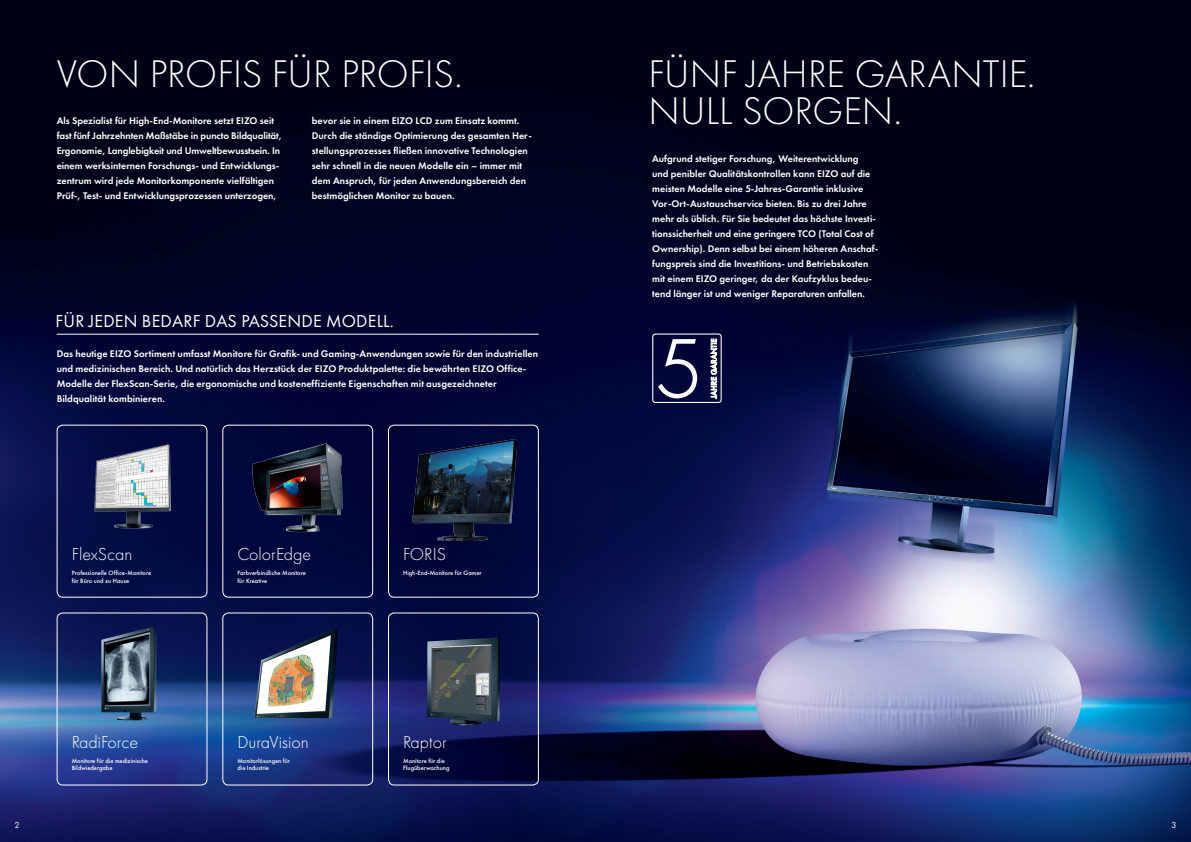
<style>
.page{position:relative;width:1191px;height:842px;background:#fff}
.page>*{position:absolute;margin:0;border:0;box-sizing:border-box;transform-origin:0 0}
.t1{font:300 40px/37.6px "Futura New";color:#fff}
.t2{font:300 18px "Futura New";color:#fff}
.t3{font:18px "Futura New";letter-spacing:.01em;color:#fff}
.t4{font:10px/15px "Futura New Demi";color:#fff}
.t5{font:9px "Futura New";color:#fff}
.t6{font:500 6.5px/7.5px "Futura New";color:#fff}
</style>
<div class="page">
<img style="left:0;top:0;width:1191px;height:842px">
<img style="left:427px;top:637px;width:73px;height:88px">
<img style="left:214px;top:441px;width:151px;height:111px">
<img style="left:412px;top:439px;width:105px;height:101px">
<img style="left:101px;top:627px;width:55px;height:93px">
<img style="left:254px;top:629px;width:84px;height:89px">
<img style="left:69px;top:441px;width:126px;height:101px">
<hr style="left:57px;top:334px;width:482px;height:1px;background:#fff">
<div style="left:652px;top:333px;width:69px;height:70px;border:1px solid #fff;border-radius:3px"></div>
<svg style="left:658px;top:339px;width:39px;height:59px"></svg>
<svg style="left:710px;top:339px;width:7px;height:60px"></svg>
<div style="left:57px;top:425px;width:150px;height:173px;border:1px solid #fff;border-radius:6px"></div>
<div style="left:57px;top:613px;width:150px;height:172px;border:1px solid #fff;border-radius:6px"></div>
<div style="left:222px;top:425px;width:151px;height:173px;border:1px solid #fff;border-radius:6px"></div>
<div style="left:222px;top:613px;width:151px;height:172px;border:1px solid #fff;border-radius:6px"></div>
<div style="left:388px;top:425px;width:151px;height:173px;border:1px solid #fff;border-radius:6px"></div>
<div style="left:388px;top:613px;width:151px;height:172px;border:1px solid #fff;border-radius:6px"></div>
<h1 class="t1" style="left:57px;top:55px;width:407px">VON PROFIS FÜR PROFIS.</h1>
<h1 class="t1" style="left:648px;top:55px;width:388px">FÜNF JAHRE GARANTIE.<br>NULL SORGEN.</h1>
<p class="t4" style="left:652px;top:151px;width:228px">Aufgrund stetiger Forschung, Weiterentwicklung<br>und penibler Qualitätskontrollen kann EIZO auf die meisten Modelle eine 5-Jahres-Garantie inklusive Vor-Ort-Austauschservice bieten. Bis zu drei Jahre mehr als üblich. Für Sie bedeutet das höchste Investi&shy;tionssicherheit und eine geringere TCO (Total Cost of Ownership). Denn selbst bei einem höheren Anschaf&shy;fungspreis sind die Investitions- und Betriebskosten mit einem EIZO geringer, da der Kaufzyklus bedeu&shy;tend länger ist und weniger Reparaturen anfallen.</p>
<h2 class="t3" style="left:56px;top:310px;width:340px">FÜR JEDEN BEDARF DAS PASSENDE MODELL.</h2>
<p class="t4" style="left:57px;top:346px;width:483px">Das heutige EIZO Sortiment umfasst Monitore für Grafik- und Gaming-Anwendungen sowie für den industriellen und medizinischen Bereich. Und natürlich das Herzstück der EIZO Produktpalette: die bewährten EIZO Office-Modelle der FlexScan-Serie, die ergonomische und kosteneffiziente Eigenschaften mit ausgezeichneter Bildqualität kombinieren.</p>
<p class="t4" style="left:57px;top:113px;width:227px">Als Spezialist für High-End-Monitore setzt EIZO seit fast fünf Jahrzehnten Maßstäbe in puncto Bildqualität, Ergonomie, Langlebigkeit und Umweltbewusstsein. In einem werksinternen Forschungs- und Entwicklungs&shy;zentrum wird jede Monitorkomponente vielfältigen Prüf-, Test- und Entwicklungsprozessen unterzogen,</p>
<p class="t4" style="left:312px;top:113px;width:222px">bevor sie in einem EIZO LCD zum Einsatz kommt.<br>Durch die ständige Optimierung des gesamten Her&shy;stellungsprozesses fließen innovative Technologien sehr schnell in die neuen Modelle ein – immer mit dem Anspruch, für jeden Anwendungsbereich den bestmöglichen Monitor zu bauen.</p>
<h2 class="t2" style="left:72px;top:544px;width:62px">FlexScan</h2>
<p class="t6" style="left:72px;top:569px;width:81px">Professionelle Office-Monitore für Büro und zu Hause</p>
<h2 class="t2" style="left:72px;top:732px;width:68px">RadiForce</h2>
<p class="t6" style="left:72px;top:757px;width:78px">Monitore für die medizinische<br>Bildwiedergabe</p>
<h2 class="t2" style="left:237px;top:544px;width:75px">ColorEdge</h2>
<p class="t6" style="left:237px;top:569px;width:70px">Farbverbindliche Monitore für Kreative</p>
<h2 class="t2" style="left:237px;top:732px;width:73px">DuraVision</h2>
<p class="t6" style="left:237px;top:757px;width:54px">Monitorlösungen für die Industrie</p>
<h2 class="t2" style="left:403px;top:544px;width:44px">FORIS</h2>
<p class="t6" style="left:403px;top:569px;width:80px">High-End-Monitore für Gamer</p>
<h2 class="t2" style="left:403px;top:732px;width:45px">Raptor</h2>
<p class="t6" style="left:403px;top:757px;width:48px">Monitore für die<br>Flugüberwachung</p>
<p class="t5" style="left:15px;top:820px;width:6px">2</p>
<p class="t5" style="left:1171px;top:820px;width:6px">3</p>
</div>
